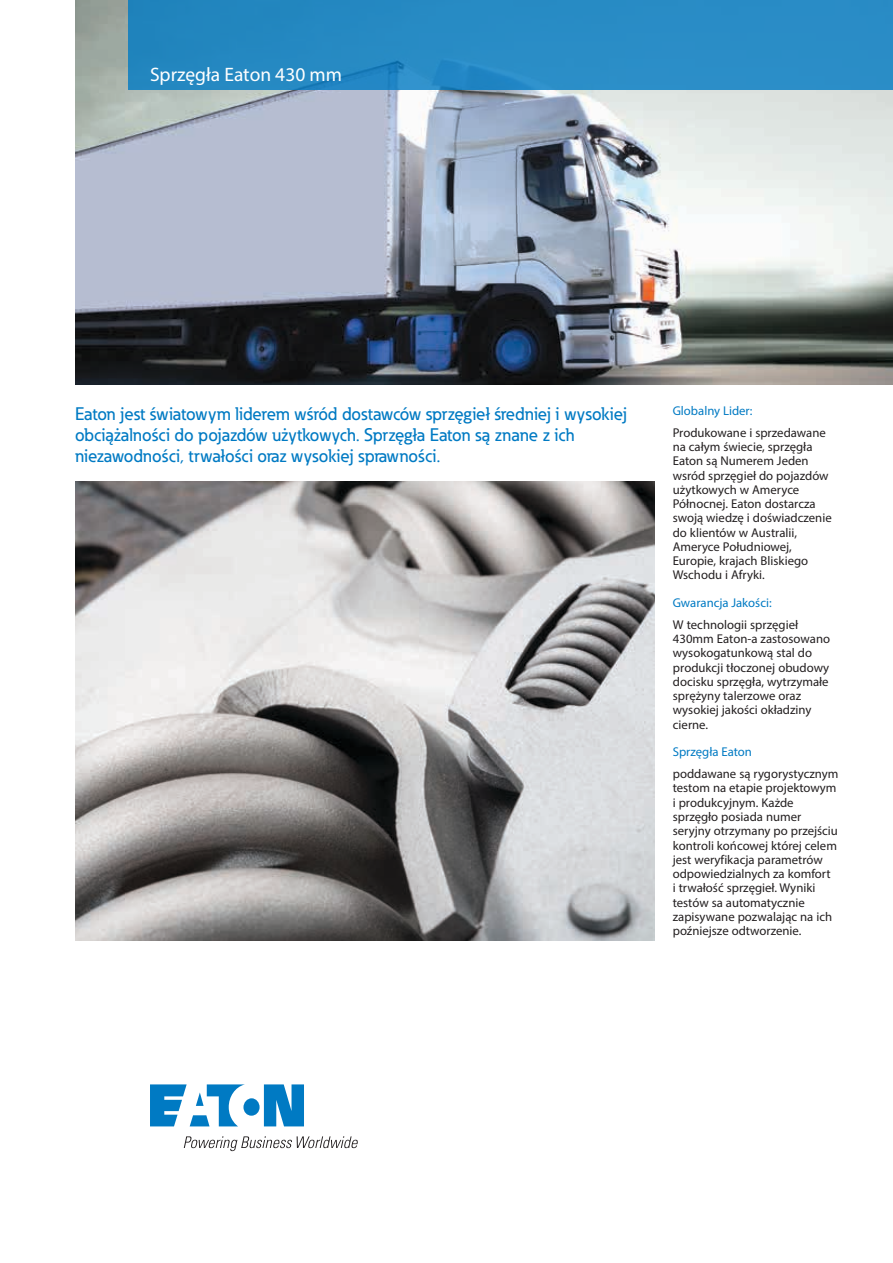
<style>
.page{position:relative;width:893px;height:1263px;background:#fff}
.page>*{position:absolute;margin:0;border:0;box-sizing:border-box;transform-origin:0 0}
.t1{font:19.5px "Myriad Pro";color:#fff}
.t2{font:500 18px/21px "Eaton";color:#007ac3}
.t3{font:12.75px/14.2px "Myriad Pro";color:#231f20}
.t4{font:12.75px "Myriad Pro";color:#007ac3}
</style>
<div class="page">
<img style="left:75px;top:0;width:818px;height:385px">
<img style="left:75px;top:481px;width:580px;height:460px">
<div style="left:128px;top:0;width:765px;height:90px;background:#288bc5"></div>
<svg style="left:150px;top:1084px;width:154px;height:42px"></svg>
<svg style="left:184px;top:1136px;width:174px;height:15px"></svg>
<h1 class="t1" style="left:150px;top:62px;width:193px">Sprzęgła Eaton 430 mm</h1>
<h2 class="t2" style="left:75px;top:403px;width:553px">Eaton jest światowym liderem wśród dostawców sprzęgieł średniej i wysokiej obciążalności do pojazdów użytkowych. Sprzęgła Eaton są znane z ich niezawodności, trwałości oraz wysokiej sprawności.</h2>
<p class="t4" style="left:673px;top:403px;width:81px">Globalny Lider:</p>
<p class="t3" style="left:673px;top:425px;width:161px">Produkowane i sprzedawane na całym świecie, sprzęgła<br>Eaton są Numerem Jeden wsród sprzęgieł do pojazdów użytkowych w Ameryce<br>Północnej. Eaton dostarcza swoją wiedzę i doświadczenie do klientów w Australii,<br>Ameryce Południowej,<br>Europie, krajach Bliskiego<br>Wschodu i Afryki.</p>
<p class="t4" style="left:673px;top:595px;width:100px">Gwarancja Jakości:</p>
<p class="t3" style="left:673px;top:617px;width:159px">W technologii sprzęgieł<br>430mm Eaton-a zastosowano wysokogatunkową stal do produkcji tłoczonej obudowy docisku sprzęgła, wytrzymałe sprężyny talerzowe oraz wysokiej jakości okładziny cierne.</p>
<p class="t4" style="left:673px;top:744px;width:81px">Sprzęgła Eaton</p>
<p class="t3" style="left:673px;top:767px;width:167px">poddawane są rygorystycznym testom na etapie projektowym i produkcyjnym. Każde sprzęgło posiada numer seryjny otrzymany po przejściu kontroli końcowej której celem jest weryfikacja parametrów odpowiedzialnych za komfort<br>i trwałość sprzęgieł. Wyniki testów sa automatycznie zapisywane pozwalając na ich poźniejsze odtworzenie.</p>
</div>
